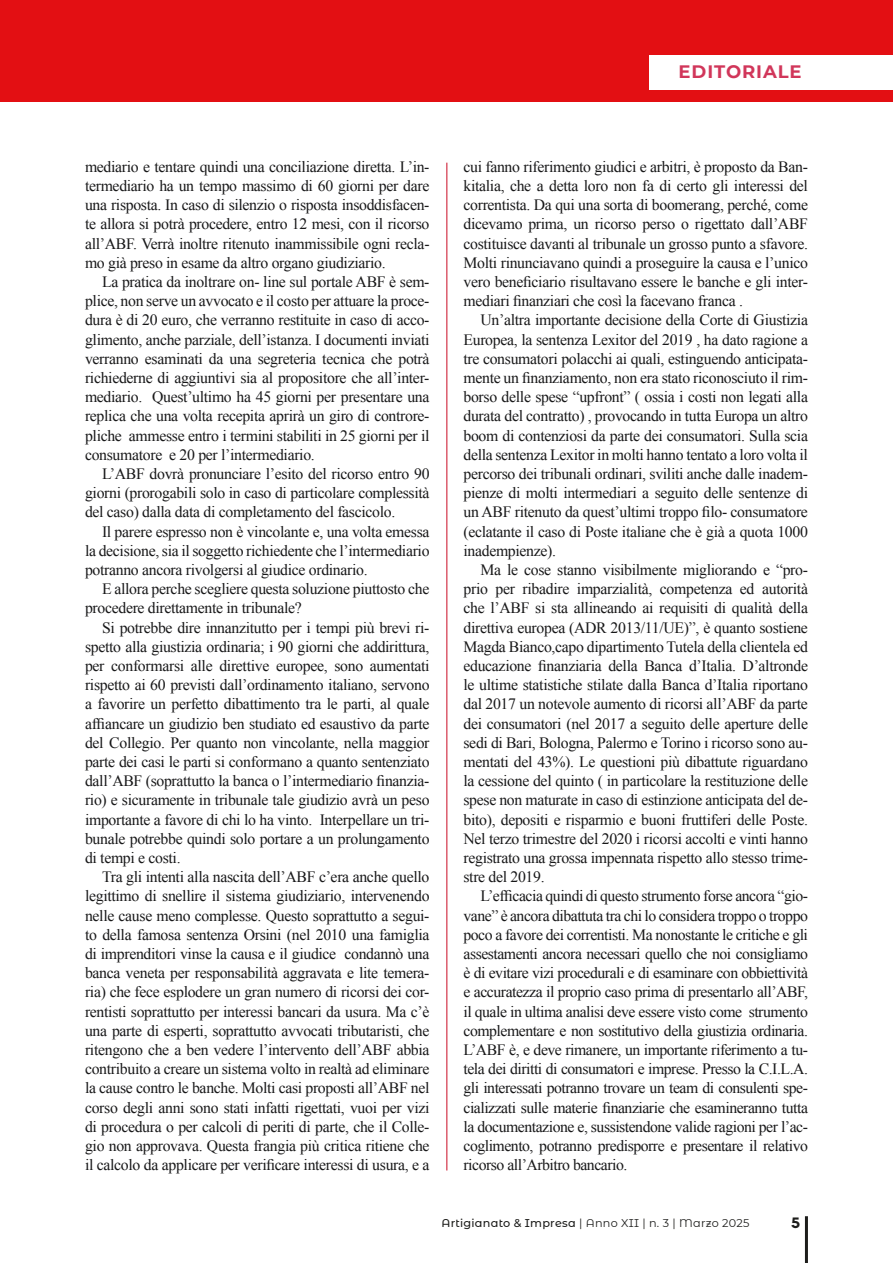
<style>
.page{position:relative;width:893px;height:1263px;background:#fff}
.page>*{position:absolute;margin:0;border:0;box-sizing:border-box;transform-origin:0 0}
.t1{font:700 18px "Montserrat";letter-spacing:.05em;color:#d1365a}
.t2{font:15.75px/19.2px "Times New Roman";letter-spacing:-.02em;color:#181819;text-align:justify}
.t3{font:700 15px "Mazzard H";color:#1d1d1b}
.t4{font:11.25px "Montserrat Alternates";letter-spacing:.02em;color:#1d1d1b}
.s1{font-weight:500}
</style>
<div class="page">
<hr style="left:805px;top:1216px;width:3px;height:47px;background:#1d1d1b">
<div style="left:0;top:0;width:893px;height:101px;background:#e30f13"></div>
<hr style="left:446px;top:163px;width:1px;height:1007px;background:#ca0b23">
<div style="left:650px;top:55px;width:243px;height:34px;background:#fff"></div>
<p class="t1" style="left:679px;top:59px;width:124px">EDITORIALE</p>
<p class="t2" style="left:85px;top:157px;width:346px">mediario e tentare quindi una conciliazione diretta. L’in&shy;termediario ha un tempo massimo di 60 giorni per dare una risposta. In caso di silenzio o risposta insoddisfacen&shy;te allora si potrà procedere, entro 12 mesi, con il ricorso all’ABF. Verrà inoltre ritenuto inammissibile ogni recla&shy;mo già preso in esame da altro organo giudiziario.</p>
<p class="t2" style="left:85px;top:272px;width:346px;text-indent:17px">La pratica da inoltrare on- line sul portale ABF è sem&shy;plice, non serve un avvocato e il costo per attuare la proce&shy;dura è di 20 euro, che verranno restituite in caso di acco&shy;glimento, anche parziale, dell’istanza. I documenti inviati verranno esaminati da una segreteria tecnica che potrà richiederne di aggiuntivi sia al propositore che all’inter&shy;mediario. Quest’ultimo ha 45 giorni per presentare una replica che una volta recepita aprirà un giro di controre&shy;pliche ammesse entro i termini stabiliti in 25 giorni per il consumatore e 20 per l’intermediario.</p>
<p class="t2" style="left:85px;top:464px;width:346px;text-indent:17px">L’ABF dovrà pronunciare l’esito del ricorso entro 90 giorni (prorogabili solo in caso di particolare complessità del caso) dalla data di completamento del fascicolo.</p>
<p class="t2" style="left:85px;top:521px;width:346px;text-indent:17px">Il parere espresso non è vincolante e, una volta emessa la decisione, sia il soggetto richiedente che l’intermediario potranno ancora rivolgersi al giudice ordinario.</p>
<p class="t2" style="left:85px;top:579px;width:346px;text-indent:17px">E allora perche scegliere questa soluzione piuttosto che procedere direttamente in tribunale?</p>
<p class="t2" style="left:85px;top:617px;width:346px;text-indent:17px">Si potrebbe dire innanzitutto per i tempi più brevi ri&shy;spetto alla giustizia ordinaria; i 90 giorni che addirittura, per conformarsi alle direttive europee, sono aumentati rispetto ai 60 previsti dall’ordinamento italiano, servono a favorire un perfetto dibattimento tra le parti, al quale affiancare un giudizio ben studiato ed esaustivo da parte del Collegio. Per quanto non vincolante, nella maggior parte dei casi le parti si conformano a quanto sentenziato dall’ABF (soprattutto la banca o l’intermediario finanzia&shy;rio) e sicuramente in tribunale tale giudizio avrà un peso importante a favore di chi lo ha vinto. Interpellare un tri&shy;bunale potrebbe quindi solo portare a un prolungamento di tempi e costi.</p>
<p class="t2" style="left:85px;top:867px;width:346px;text-indent:17px">Tra gli intenti alla nascita dell’ABF c’era anche quello legittimo di snellire il sistema giudiziario, intervenendo nelle cause meno complesse. Questo soprattutto a segui&shy;to della famosa sentenza Orsini (nel 2010 una famiglia di imprenditori vinse la causa e il giudice condannò una banca veneta per responsabilità aggravata e lite temera&shy;ria) che fece esplodere un gran numero di ricorsi dei cor&shy;rentisti soprattutto per interessi bancari da usura. Ma c’è una parte di esperti, soprattutto avvocati tributaristi, che ritengono che a ben vedere l’intervento dell’ABF abbia contribuito a creare un sistema volto in realtà ad eliminare la cause contro le banche. Molti casi proposti all’ABF nel corso degli anni sono stati infatti rigettati, vuoi per vizi di procedura o per calcoli di periti di parte, che il Colle&shy;gio non approvava. Questa frangia più critica ritiene che il calcolo da applicare per verificare interessi di usura, e a</p>
<p class="t2" style="left:463px;top:157px;width:346px">cui fanno riferimento giudici e arbitri, è proposto da Ban&shy;kitalia, che a detta loro non fa di certo gli interessi del correntista. Da qui una sorta di boomerang, perché, come dicevamo prima, un ricorso perso o rigettato dall’ABF costituisce davanti al tribunale un grosso punto a sfavore.<br>Molti rinunciavano quindi a proseguire la causa e l’unico vero beneficiario risultavano essere le banche e gli inter&shy;mediari finanziari che così la facevano franca .</p>
<p class="t2" style="left:463px;top:310px;width:346px;text-indent:17px">Un’altra importante decisione della Corte di Giustizia Europea, la sentenza Lexitor del 2019 , ha dato ragione a tre consumatori polacchi ai quali, estinguendo anticipata&shy;mente un finanziamento, non era stato riconosciuto il rim&shy;borso delle spese “upfront” ( ossia i costi non legati alla durata del contratto) , provocando in tutta Europa un altro boom di contenziosi da parte dei consumatori. Sulla scia della sentenza Lexitor in molti hanno tentato a loro volta il percorso dei tribunali ordinari, sviliti anche dalle inadem&shy;pienze di molti intermediari a seguito delle sentenze di un ABF ritenuto da quest’ultimi troppo filo- consumatore (eclatante il caso di Poste italiane che è già a quota 1000 inadempienze).</p>
<p class="t2" style="left:463px;top:560px;width:346px;text-indent:17px">Ma le cose stanno visibilmente migliorando e “pro&shy;prio per ribadire imparzialità, competenza ed autorità che l’ABF si sta allineando ai requisiti di qualità della direttiva europea (ADR 2013/11/UE)”, è quanto sostiene Magda Bianco,capo dipartimento Tutela della clientela ed educazione finanziaria della Banca d’Italia. D’altronde le ultime statistiche stilate dalla Banca d’Italia riportano dal 2017 un notevole aumento di ricorsi all’ABF da parte dei consumatori (nel 2017 a seguito delle aperture delle sedi di Bari, Bologna, Palermo e Torino i ricorso sono au&shy;mentati del 43%). Le questioni più dibattute riguardano la cessione del quinto ( in particolare la restituzione delle spese non maturate in caso di estinzione anticipata del de&shy;bito), depositi e risparmio e buoni fruttiferi delle Poste.<br>Nel terzo trimestre del 2020 i ricorsi accolti e vinti hanno registrato una grossa impennata rispetto allo stesso trime&shy;stre del 2019.</p>
<p class="t2" style="left:463px;top:886px;width:346px;text-indent:17px">L’efficacia quindi di questo strumento forse ancora “gio&shy;vane” è ancora dibattuta tra chi lo considera troppo o troppo poco a favore dei correntisti. Ma nonostante le critiche e gli assestamenti ancora necessari quello che noi consigliamo è di evitare vizi procedurali e di esaminare con obbiettività e accuratezza il proprio caso prima di presentarlo all’ABF, il quale in ultima analisi deve essere visto come strumento complementare e non sostitutivo della giustizia ordinaria.<br>L’ABF è, e deve rimanere, un importante riferimento a tu&shy;tela dei diritti di consumatori e imprese. Presso la C.I.L.A. gli interessati potranno trovare un team di consulenti spe&shy;cializzati sulle materie finanziarie che esamineranno tutta la documentazione e, sussistendone valide ragioni per l’ac&shy;coglimento, potranno predisporre e presentare il relativo ricorso all’Arbitro bancario.</p>
<p class="t4" style="left:442px;top:1215px;width:309px"><span class="s1">Artigianato &amp; Impresa</span> | Anno XII | n. 3 | Marzo 2025</p>
<p class="t3" style="left:791px;top:1212px;width:11px">5</p>
</div>
